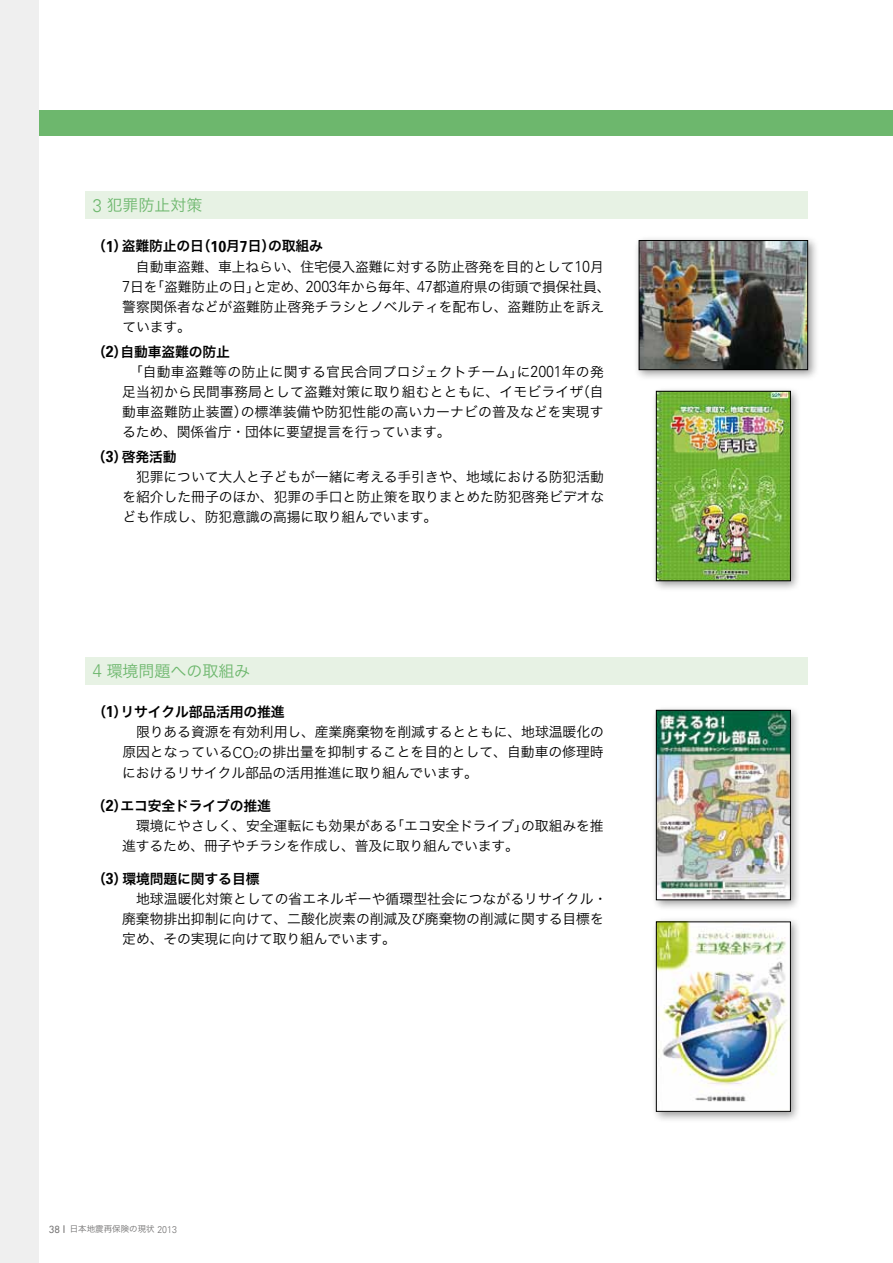
<style>
.page{position:relative;width:893px;height:1263px;background:#fff}
.page>*{position:absolute;margin:0;border:0;box-sizing:border-box;transform-origin:0 0}
.t1{font:15.9px "Hira Kaku Pro N W3";color:#6db76d}
.t2{font:13.8px/20.2px "Hira Kaku Pro W3";letter-spacing:-.005em;color:#000}
.t3{font:13.8px/20.2px "Hira Kaku Pro N W3";letter-spacing:-.005em;color:#000;text-align:center}
.t4{font:13.8px "Hira Kaku Pro N W6";letter-spacing:-.01em;color:#000}
.t5{font:13.8px "Hira Kaku Pro W6";letter-spacing:-.01em;color:#000}
.t6{font:8.55px "Hira Kaku Pro N W3";color:#727171}
.s1{font-family:"Univers";font-weight:300;font-size:18.3px}
.s2{font-family:"Hira Kaku Pro W6"}
.s3{font-family:"Univers";font-weight:700;font-size:15.9px}
.s4{font-family:"Hira Kaku Pro W3"}
.s5{font-family:"Univers";font-weight:300;font-size:15.9px}
.s6{font-family:"Hira Kaku Pro N W3"}
.s7{font-family:"Hira Kaku Pro N W6"}
.s8{font-family:"Univers";font-weight:300;font-size:15px}
.s9{font-family:"Univers";font-weight:300;font-size:9.3px}
.s10{font-family:"Futura";font-size:9.6px}
.s11{font-family:"Univers";font-weight:300;font-size:9.75px}
</style>
<div class="page">
<div style="left:0;top:111px;width:893px;height:25px;background:#6db76d"></div>
<div style="left:0;top:0;width:38px;height:1263px;background:#efefef"></div>
<div style="left:85px;top:191px;width:723px;height:28px;background:#e7f2e4"></div>
<div style="left:85px;top:657px;width:723px;height:28px;background:#e7f2e4"></div>
<div style="left:651px;top:705px;width:151px;height:206px;background:#000;opacity:.4"></div>
<img style="left:658px;top:712px;width:130px;height:186px">
<div style="left:656px;top:710px;width:134px;height:190px;border:1px solid #000"></div>
<div style="left:651px;top:916px;width:151px;height:207px;background:#000;opacity:.4"></div>
<img style="left:658px;top:924px;width:130px;height:185px">
<div style="left:651px;top:386px;width:151px;height:206px;background:#000;opacity:.4"></div>
<img style="left:658px;top:393px;width:130px;height:186px">
<div style="left:656px;top:391px;width:134px;height:190px;border:1px solid #000"></div>
<div style="left:634px;top:235px;width:185px;height:146px;background:#000;opacity:.4"></div>
<img style="left:641px;top:242px;width:165px;height:126px">
<div style="left:639px;top:240px;width:169px;height:130px;border:1px solid #000"></div>
<p class="t1" style="left:93px;top:191px;width:111px"><span class="s1">3</span> 犯罪防止対策</p>
<p class="t4" style="left:92px;top:234px;width:232px"><span class="s2">（</span><span class="s3">1</span><span class="s2">）</span>盗難防止<span class="s2">の</span>日<span class="s2">（</span><span class="s3">10</span>月<span class="s3">7</span>日<span class="s2">）の</span>取組<span class="s2">み</span></p>
<p class="t3" style="left:122px;top:255px;width:490px">自動車盗難<span class="s4">、</span>車上<span class="s4">ねらい、</span>住宅侵入盗難<span class="s4">に</span>対<span class="s4">する</span>防止啓発<span class="s4">を</span>目的<span class="s4">として</span><span class="s5">10</span>月<br><span class="s5">7</span>日<span class="s4">を「</span>盗難防止<span class="s4">の</span>日<span class="s4">」と</span>定<span class="s4">め、</span><span class="s5">2003</span>年<span class="s4">から</span>毎年<span class="s4">、</span><span class="s5">47</span>都道府県<span class="s4">の</span>街頭<span class="s4">で</span>損保社員<span class="s4">、</span>警察関係者<span class="s4">などが</span>盗難防止啓発<span class="s4">チラシとノベルティを</span>配布<span class="s4">し、</span>盗難防止<span class="s4">を</span>訴<span class="s4">え</span></p>
<p class="t2" style="left:122px;top:316px;width:70px">ています。</p>
<p class="t4" style="left:92px;top:339px;width:139px"><span class="s2">（</span><span class="s3">2</span><span class="s2">）</span>自動車盗難<span class="s2">の</span>防止</p>
<p class="t2" style="left:122px;top:360px;width:483px;text-align:center">「<span class="s6">自動車盗難等</span>の<span class="s6">防止</span>に<span class="s6">関</span>する<span class="s6">官民合同</span>プロジェクトチーム」に<span class="s5">2001</span><span class="s6">年</span>の<span class="s6">発足当初</span>から<span class="s6">民間事務局</span>として<span class="s6">盗難対策</span>に<span class="s6">取</span>り<span class="s6">組</span>むとともに、イモビライザ（<span class="s6">自</span></p>
<p class="t3" style="left:122px;top:401px;width:483px">動車盗難防止装置<span class="s4">）の</span>標準装備<span class="s4">や</span>防犯性能<span class="s4">の</span>高<span class="s4">いカーナビの</span>普及<span class="s4">などを</span>実現<span class="s4">す</span></p>
<p class="t2" style="left:122px;top:421px;width:330px">るため、<span class="s6">関係省庁</span>・<span class="s6">団体</span>に<span class="s6">要望提言</span>を<span class="s6">行</span>っています。</p>
<p class="t4" style="left:92px;top:444px;width:86px"><span class="s2">（</span><span class="s3">3</span><span class="s2">）</span>啓発活動</p>
<p class="t2" style="left:122px;top:466px;width:483px;text-align:justify;text-indent:14px"><span class="s6">犯罪</span>について<span class="s6">大人</span>と<span class="s6">子</span>どもが<span class="s6">一緒</span>に<span class="s6">考</span>える<span class="s6">手引</span>きや、<span class="s6">地域</span>における<span class="s6">防犯活動</span>を<span class="s6">紹介</span>した<span class="s6">冊子</span>のほか、<span class="s6">犯罪</span>の<span class="s6">手口</span>と<span class="s6">防止策</span>を<span class="s6">取</span>りまとめた<span class="s6">防犯啓発</span>ビデオなども<span class="s6">作成</span>し、<span class="s6">防犯意識</span>の<span class="s6">高揚</span>に<span class="s6">取</span>り<span class="s6">組</span>んでいます。</p>
<p class="t1" style="left:93px;top:657px;width:159px"><span class="s1">4</span> 環境問題<span class="s4">への</span>取組<span class="s4">み</span></p>
<p class="t5" style="left:92px;top:699px;width:194px">（<span class="s3">1</span>）リサイクル<span class="s7">部品活用</span>の<span class="s7">推進</span></p>
<p class="t3" style="left:136px;top:721px;width:469px">限<span class="s4">りある</span>資源<span class="s4">を</span>有効利用<span class="s4">し、</span>産業廃棄物<span class="s4">を</span>削減<span class="s4">するとともに、</span>地球温暖化<span class="s4">の</span></p>
<p class="t2" style="left:122px;top:741px;width:483px"><span class="s6">原因</span>となっている<span class="s8">CO</span><span class="s9">2</span>の<span class="s6">排出量</span>を<span class="s6">抑制</span>することを<span class="s6">目的</span>として、<span class="s6">自動車</span>の<span class="s6">修理時</span>におけるリサイクル<span class="s6">部品</span>の<span class="s6">活用推進</span>に<span class="s6">取</span>り<span class="s6">組</span>んでいます。</p>
<p class="t5" style="left:92px;top:793px;width:181px">（<span class="s3">2</span>）エコ<span class="s7">安全</span>ドライブの<span class="s7">推進</span></p>
<p class="t2" style="left:122px;top:814px;width:483px;text-indent:14px"><span class="s6">環境</span>にやさしく、<span class="s6">安全運転</span>にも<span class="s6">効果</span>がある「エコ<span class="s6">安全</span>ドライブ」の<span class="s6">取組</span>みを<span class="s6">推進</span>するため、<span class="s6">冊子</span>やチラシを<span class="s6">作成</span>し、<span class="s6">普及</span>に<span class="s6">取</span>り<span class="s6">組</span>んでいます。</p>
<p class="t4" style="left:92px;top:866px;width:169px"><span class="s2">（</span><span class="s3">3</span><span class="s2">）</span>環境問題<span class="s2">に</span>関<span class="s2">する</span>目標</p>
<p class="t2" style="left:136px;top:888px;width:473px"><span class="s6">地球温暖化対策</span>としての<span class="s6">省</span>エネルギーや<span class="s6">循環型社会</span>につながるリサイクル・</p>
<p class="t3" style="left:122px;top:908px;width:483px">廃棄物排出抑制<span class="s4">に</span>向<span class="s4">けて、</span>二酸化炭素<span class="s4">の</span>削減及<span class="s4">び</span>廃棄物<span class="s4">の</span>削減<span class="s4">に</span>関<span class="s4">する</span>目標<span class="s4">を</span></p>
<p class="t2" style="left:122px;top:928px;width:275px"><span class="s6">定</span>め、その<span class="s6">実現</span>に<span class="s6">向</span>けて<span class="s6">取</span>り<span class="s6">組</span>んでいます。</p>
<p class="t6" style="left:49px;top:1221px;width:130px"><span class="s10">38</span> 日本地震再保険<span class="s4">の</span>現状 <span class="s11">2013</span></p>
</div>
